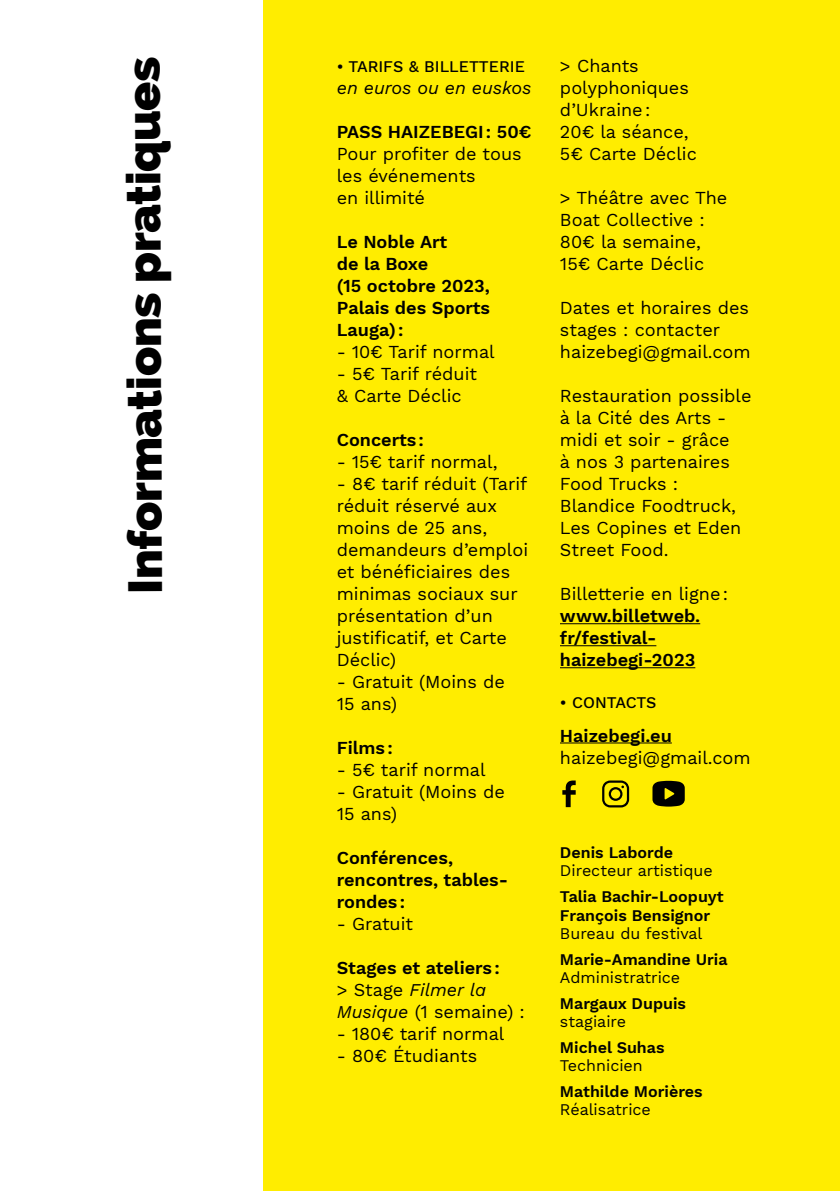
<style>
.page{position:relative;width:840px;height:1191px;background:#fff}
.page>*{position:absolute;margin:0;border:0;box-sizing:border-box;transform-origin:0 0}
.t1{font:800 48px "Raleway";letter-spacing:-.015em;color:#000}
.t2{font:18px/22px "Work Sans";color:#000}
.t3{font:600 18px/22px "Work Sans";color:#000}
.t4{font:italic 18px "Work Sans";color:#000}
.t5{font:600 16px/19.2px "Work Sans";color:#020203}
.t6{font:16px "Work Sans";color:#020203}
.t7{font:500 16px "Work Sans";color:#000}
.s1{font-weight:400}
.s2{font-weight:400;font-style:italic}
</style>
<div class="page">
<div style="left:263px;top:0;width:576px;height:1191px;background:#ffed00"></div>
<hr style="left:559px;top:623px;width:140px;height:1px;background:#000">
<hr style="left:559px;top:645px;width:97px;height:1px;background:#000">
<hr style="left:559px;top:667px;width:136px;height:1px;background:#000">
<hr style="left:559px;top:742px;width:112px;height:1px;background:#000">
<svg style="left:602px;top:780px;width:26px;height:27px"></svg>
<svg style="left:652px;top:780px;width:32px;height:26px"></svg>
<svg style="left:562px;top:780px;width:13px;height:27px"></svg>
<h1 class="t1" style="left:116px;top:594px;width:539px;rotate:-90deg">Informations pratiques</h1>
<p class="t7" style="left:336px;top:57px;width:189px">• TARIFS &amp; BILLETTERIE</p>
<p class="t4" style="left:336px;top:74px;width:196px">en euros ou en euskos</p>
<p class="t3" style="left:336px;top:121px;width:196px">PASS HAIZEBEGI: 50€</p>
<p class="t2" style="left:336px;top:143px;width:186px">Pour profiter de tous les événements<br>en illimité</p>
<p class="t3" style="left:336px;top:231px;width:155px">Le Noble Art<br>de la Boxe<br>(15 octobre 2023,<br>Palais des Sports<br>Lauga):</p>
<p class="t2" style="left:336px;top:341px;width:159px">- 10€ Tarif normal</p>
<p class="t2" style="left:336px;top:363px;width:142px">- 5€ Tarif réduit &amp; Carte Déclic</p>
<p class="t3" style="left:336px;top:429px;width:89px">Concerts:</p>
<p class="t2" style="left:336px;top:451px;width:162px">- 15€ tarif normal,</p>
<p class="t2" style="left:336px;top:473px;width:193px">- 8€ tarif réduit (Tarif réduit réservé aux moins de 25 ans, demandeurs d’emploi et bénéficiaires des minimas sociaux sur présentation d’un justificatif, et Carte<br>Déclic)</p>
<p class="t2" style="left:336px;top:671px;width:169px">- Gratuit (Moins de<br>15 ans)</p>
<p class="t3" style="left:336px;top:737px;width:58px">Films:</p>
<p class="t2" style="left:336px;top:759px;width:150px">- 5€ tarif normal</p>
<p class="t2" style="left:336px;top:781px;width:169px">- Gratuit (Moins de<br>15 ans)</p>
<p class="t3" style="left:336px;top:847px;width:173px">Conférences, rencontres, tables&shy;rondes:</p>
<p class="t2" style="left:336px;top:913px;width:78px">- Gratuit</p>
<p class="t3" style="left:336px;top:957px;width:189px">Stages et ateliers:<br><span class="s1">&gt; Stage</span> <span class="s2">Filmer la<br>Musique</span> <span class="s1">(1 semaine) :</span></p>
<p class="t2" style="left:336px;top:1023px;width:169px">- 180€ tarif normal</p>
<p class="t2" style="left:336px;top:1045px;width:142px">- 80€ Étudiants</p>
<p class="t2" style="left:559px;top:56px;width:138px">&gt; Chants polyphoniques d’Ukraine:<br>20€ la séance,<br>5€ Carte Déclic</p>
<p class="t2" style="left:559px;top:188px;width:169px">&gt; Théâtre avec The<br>Boat Collective :<br>80€ la semaine,<br>15€ Carte Déclic</p>
<p class="t2" style="left:559px;top:298px;width:192px">Dates et horaires des stages : contacter haizebegi@gmail.com</p>
<p class="t2" style="left:559px;top:386px;width:193px">Restauration possible à la Cité des Arts - midi et soir - grâce<br>à nos 3 partenaires<br>Food Trucks :<br>Blandice Foodtruck,<br>Les Copines et Eden<br>Street Food.</p>
<p class="t2" style="left:559px;top:584px;width:169px">Billetterie en ligne:</p>
<p class="t3" style="left:559px;top:606px;width:142px">www.billetweb. fr/festival&shy;haizebegi-2023</p>
<p class="t7" style="left:559px;top:693px;width:98px">• CONTACTS</p>
<p class="t3" style="left:559px;top:725px;width:113px">Haizebegi.eu</p>
<p class="t2" style="left:559px;top:747px;width:192px">haizebegi@gmail.com</p>
<p class="t5" style="left:559px;top:843px;width:115px">Denis Laborde</p>
<p class="t6" style="left:559px;top:860px;width:154px">Directeur artistique</p>
<p class="t5" style="left:559px;top:887px;width:165px">Talia Bachir-Loopuyt<br>François Bensignor</p>
<p class="t6" style="left:559px;top:924px;width:144px">Bureau du festival</p>
<p class="t5" style="left:559px;top:950px;width:169px">Marie-Amandine Uria</p>
<p class="t6" style="left:559px;top:968px;width:122px">Administratrice</p>
<p class="t5" style="left:559px;top:994px;width:127px">Margaux Dupuis</p>
<p class="t6" style="left:559px;top:1012px;width:68px">stagiaire</p>
<p class="t5" style="left:559px;top:1038px;width:106px">Michel Suhas</p>
<p class="t6" style="left:559px;top:1056px;width:84px">Technicien</p>
<p class="t5" style="left:559px;top:1082px;width:144px">Mathilde Morières</p>
<p class="t6" style="left:559px;top:1100px;width:92px">Réalisatrice</p>
</div>
